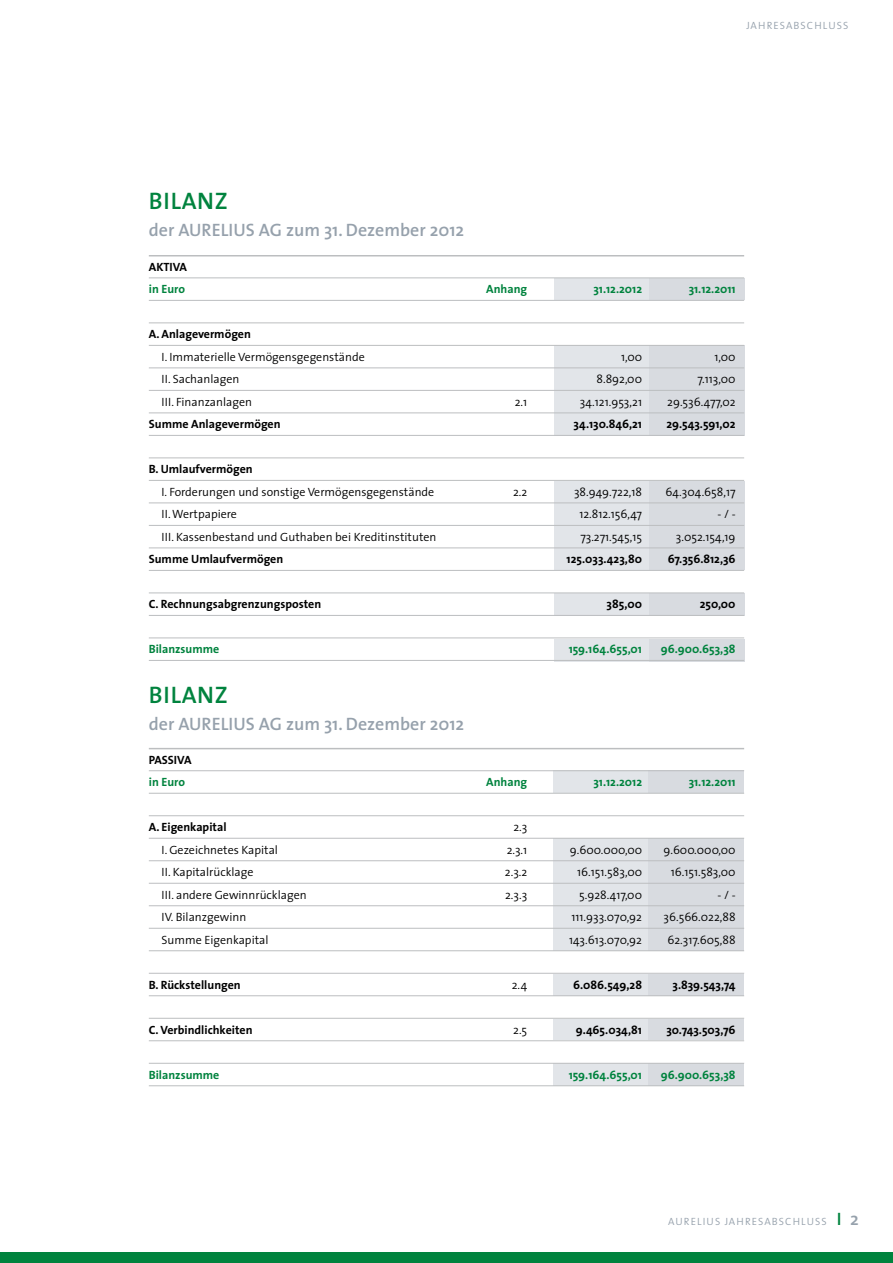
<style>
.page{position:relative;width:893px;height:1263px;background:#fff}
.page>*{position:absolute;margin:0;border:0;box-sizing:border-box;transform-origin:0 0}
.t1{font:600 24px "The Sans";letter-spacing:.03em;color:#00833e}
.t2{font:600 18px "The Sans";color:#96a1ac}
.t3{font:300 12px "The Sans";color:#000}
.t4{font:700 12px "The Sans";color:#000}
.t5{font:700 12px "The Sans";color:#00833e}
.t6{font:300 10.5px "The Sans";letter-spacing:.1em;color:#96a1ac}
.s1{font-weight:600;font-size:18px;color:#00833e}
.s2{font-weight:600;font-size:18px}
</style>
<div class="page">
<div style="left:0;top:1252px;width:893px;height:11px;background:#00833e"></div>
<div style="left:554px;top:255px;width:95px;height:406px;background:#e2e5e9"></div>
<div style="left:649px;top:255px;width:96px;height:406px;background:#d8dbe0"></div>
<div style="left:547px;top:301px;width:209px;height:44px;background:#fff"></div>
<div style="left:547px;top:436px;width:209px;height:44px;background:#fff"></div>
<div style="left:544px;top:571px;width:209px;height:22px;background:#fff"></div>
<div style="left:544px;top:616px;width:209px;height:22px;background:#fff"></div>
<div style="left:551px;top:255px;width:208px;height:23px;background:#fff"></div>
<hr style="left:149px;top:255px;width:595px;height:1px;background:#bcbec0">
<hr style="left:149px;top:277px;width:595px;height:1px;background:#bcbec0">
<hr style="left:149px;top:300px;width:595px;height:1px;background:#bcbec0">
<hr style="left:149px;top:322px;width:595px;height:1px;background:#bcbec0">
<hr style="left:149px;top:345px;width:595px;height:1px;background:#bcbec0">
<hr style="left:149px;top:367px;width:595px;height:1px;background:#bcbec0">
<hr style="left:149px;top:390px;width:595px;height:1px;background:#bcbec0">
<hr style="left:149px;top:412px;width:595px;height:1px;background:#bcbec0">
<hr style="left:149px;top:435px;width:595px;height:1px;background:#bcbec0">
<hr style="left:149px;top:457px;width:595px;height:1px;background:#bcbec0">
<hr style="left:149px;top:480px;width:595px;height:1px;background:#bcbec0">
<hr style="left:149px;top:502px;width:595px;height:1px;background:#bcbec0">
<hr style="left:149px;top:525px;width:595px;height:1px;background:#bcbec0">
<hr style="left:149px;top:547px;width:595px;height:1px;background:#bcbec0">
<hr style="left:149px;top:570px;width:595px;height:1px;background:#bcbec0">
<hr style="left:149px;top:592px;width:595px;height:1px;background:#bcbec0">
<hr style="left:149px;top:615px;width:595px;height:1px;background:#bcbec0">
<hr style="left:149px;top:637px;width:595px;height:1px;background:#bcbec0">
<hr style="left:149px;top:660px;width:595px;height:1px;background:#bcbec0">
<div style="left:553px;top:770px;width:95px;height:315px;background:#e2e5e9"></div>
<div style="left:648px;top:770px;width:96px;height:315px;background:#d8dbe0"></div>
<div style="left:550px;top:951px;width:194px;height:22px;background:#fff"></div>
<div style="left:550px;top:1041px;width:194px;height:22px;background:#fff"></div>
<div style="left:550px;top:996px;width:194px;height:22px;background:#fff"></div>
<div style="left:547px;top:793px;width:209px;height:45px;background:#fff"></div>
<hr style="left:149px;top:748px;width:595px;height:1px;background:#bcbec0">
<hr style="left:149px;top:770px;width:595px;height:1px;background:#bcbec0">
<hr style="left:149px;top:793px;width:595px;height:1px;background:#bcbec0">
<hr style="left:149px;top:815px;width:595px;height:1px;background:#bcbec0">
<hr style="left:149px;top:838px;width:595px;height:1px;background:#bcbec0">
<hr style="left:149px;top:860px;width:595px;height:1px;background:#bcbec0">
<hr style="left:149px;top:883px;width:595px;height:1px;background:#bcbec0">
<hr style="left:149px;top:905px;width:595px;height:1px;background:#bcbec0">
<hr style="left:149px;top:928px;width:595px;height:1px;background:#bcbec0">
<hr style="left:149px;top:950px;width:595px;height:1px;background:#bcbec0">
<hr style="left:149px;top:973px;width:595px;height:1px;background:#bcbec0">
<hr style="left:149px;top:995px;width:595px;height:1px;background:#bcbec0">
<hr style="left:149px;top:1018px;width:595px;height:1px;background:#bcbec0">
<hr style="left:149px;top:1040px;width:595px;height:1px;background:#bcbec0">
<hr style="left:149px;top:1063px;width:595px;height:1px;background:#bcbec0">
<hr style="left:149px;top:1085px;width:595px;height:1px;background:#bcbec0">
<p class="t6" style="left:746px;top:17px;width:103px">JAHRESABSCHLUSS</p>
<h1 class="t1" style="left:149px;top:181px;width:80px">BILANZ</h1>
<h2 class="t2" style="left:149px;top:215px;width:317px">der AURELIUS AG zum 31. Dezember 2012</h2>
<p class="t4" style="left:149px;top:257px;width:39px">Aktiva</p>
<p class="t5" style="left:149px;top:279px;width:38px">in Euro</p>
<p class="t5" style="left:486px;top:279px;width:43px">Anhang</p>
<p class="t5" style="left:593px;top:279px;width:50px">31.12.2012</p>
<p class="t5" style="left:689px;top:279px;width:48px">31.12.2011</p>
<p class="t4" style="left:149px;top:324px;width:104px">A. Anlagevermögen</p>
<p class="t3" style="left:162px;top:347px;width:205px">I. Immaterielle Vermögensgegenstände</p>
<p class="t3" style="left:621px;top:347px;width:23px">1,00</p>
<p class="t3" style="left:715px;top:347px;width:23px">1,00</p>
<p class="t3" style="left:162px;top:369px;width:79px">II. Sachanlagen</p>
<p class="t3" style="left:596px;top:369px;width:47px">8.892,00</p>
<p class="t3" style="left:698px;top:369px;width:40px">7.113,00</p>
<p class="t3" style="left:162px;top:392px;width:92px">III. Finanzanlagen</p>
<p class="t3" style="left:515px;top:392px;width:14px">2.1</p>
<p class="t3" style="left:580px;top:392px;width:64px">34.121.953,21</p>
<p class="t3" style="left:667px;top:392px;width:70px">29.536.477,02</p>
<p class="t4" style="left:149px;top:414px;width:133px">Summe Anlagevermögen</p>
<p class="t4" style="left:574px;top:414px;width:70px">34.130.846,21</p>
<p class="t4" style="left:666px;top:414px;width:71px">29.543.591,02</p>
<p class="t4" style="left:149px;top:459px;width:106px">B. Umlaufvermögen</p>
<p class="t3" style="left:162px;top:482px;width:274px">I. Forderungen und sonstige Vermögensgegenstände</p>
<p class="t3" style="left:513px;top:482px;width:16px">2.2</p>
<p class="t3" style="left:574px;top:482px;width:69px">38.949.722,18</p>
<p class="t3" style="left:665px;top:482px;width:72px">64.304.658,17</p>
<p class="t3" style="left:162px;top:504px;width:77px">II. Wertpapiere</p>
<p class="t3" style="left:579px;top:504px;width:64px">12.812.156,47</p>
<p class="t3" style="left:717px;top:504px;width:20px">- / -</p>
<p class="t3" style="left:162px;top:527px;width:276px">III. Kassenbestand und Guthaben bei Kreditinstituten</p>
<p class="t3" style="left:580px;top:527px;width:63px">73.271.545,15</p>
<p class="t3" style="left:676px;top:527px;width:61px">3.052.154,19</p>
<p class="t4" style="left:149px;top:549px;width:136px">Summe Umlaufvermögen</p>
<p class="t4" style="left:567px;top:549px;width:77px">125.033.423,80</p>
<p class="t4" style="left:668px;top:549px;width:69px">67.356.812,36</p>
<p class="t4" style="left:149px;top:594px;width:174px">C. Rechnungsabgrenzungsposten</p>
<p class="t4" style="left:607px;top:594px;width:37px">385,00</p>
<p class="t4" style="left:700px;top:594px;width:37px">250,00</p>
<p class="t5" style="left:149px;top:639px;width:72px">Bilanzsumme</p>
<p class="t5" style="left:569px;top:639px;width:75px">159.164.655,01</p>
<p class="t5" style="left:661px;top:639px;width:76px">96.900.653,38</p>
<h1 class="t1" style="left:149px;top:675px;width:80px">BILANZ</h1>
<h2 class="t2" style="left:149px;top:709px;width:317px">der AURELIUS AG zum 31. Dezember 2012</h2>
<p class="t4" style="left:149px;top:749px;width:44px">PASSIVA</p>
<p class="t5" style="left:149px;top:772px;width:38px">in Euro</p>
<p class="t5" style="left:486px;top:772px;width:43px">Anhang</p>
<p class="t5" style="left:593px;top:772px;width:50px">31.12.2012</p>
<p class="t5" style="left:689px;top:772px;width:48px">31.12.2011</p>
<p class="t4" style="left:149px;top:817px;width:79px">A. Eigenkapital</p>
<p class="t3" style="left:513px;top:817px;width:15px">2.3</p>
<p class="t3" style="left:162px;top:839px;width:118px">I. Gezeichnetes Kapital</p>
<p class="t3" style="left:507px;top:839px;width:22px">2.3.1</p>
<p class="t3" style="left:570px;top:839px;width:74px">9.600.000,00</p>
<p class="t3" style="left:663px;top:839px;width:74px">9.600.000,00</p>
<p class="t3" style="left:162px;top:862px;width:93px">II. Kapitalrücklage</p>
<p class="t3" style="left:505px;top:862px;width:24px">2.3.2</p>
<p class="t3" style="left:577px;top:862px;width:66px">16.151.583,00</p>
<p class="t3" style="left:671px;top:862px;width:66px">16.151.583,00</p>
<p class="t3" style="left:162px;top:884px;width:147px">III. andere Gewinnrücklagen</p>
<p class="t3" style="left:505px;top:884px;width:24px">2.3.3</p>
<p class="t3" style="left:579px;top:884px;width:65px">5.928.417,00</p>
<p class="t3" style="left:717px;top:884px;width:20px">- / -</p>
<p class="t3" style="left:162px;top:907px;width:86px">IV. Bilanzgewinn</p>
<p class="t3" style="left:571px;top:907px;width:72px">111.933.070,92</p>
<p class="t3" style="left:664px;top:907px;width:74px">36.566.022,88</p>
<p class="t3" style="left:162px;top:929px;width:108px">Summe Eigenkapital</p>
<p class="t3" style="left:569px;top:929px;width:74px">143.613.070,92</p>
<p class="t3" style="left:667px;top:929px;width:70px">62.317.605,88</p>
<p class="t4" style="left:149px;top:974px;width:94px">B. Rückstellungen</p>
<p class="t3" style="left:512px;top:974px;width:17px">2.4</p>
<p class="t4" style="left:573px;top:974px;width:70px">6.086.549,28</p>
<p class="t4" style="left:672px;top:974px;width:65px">3.839.543,74</p>
<p class="t4" style="left:149px;top:1019px;width:105px">C. Verbindlichkeiten</p>
<p class="t3" style="left:513px;top:1019px;width:16px">2.5</p>
<p class="t4" style="left:576px;top:1019px;width:68px">9.465.034,81</p>
<p class="t4" style="left:666px;top:1019px;width:71px">30.743.503,76</p>
<p class="t5" style="left:149px;top:1064px;width:72px">Bilanzsumme</p>
<p class="t5" style="left:569px;top:1064px;width:75px">159.164.655,01</p>
<p class="t5" style="left:661px;top:1064px;width:76px">96.900.653,38</p>
<p class="t6" style="left:668px;top:1213px;width:192px">AURELIUS JAHRESABSCHLUSS <span class="s1">I</span> <span class="s2">2</span></p>
</div>
